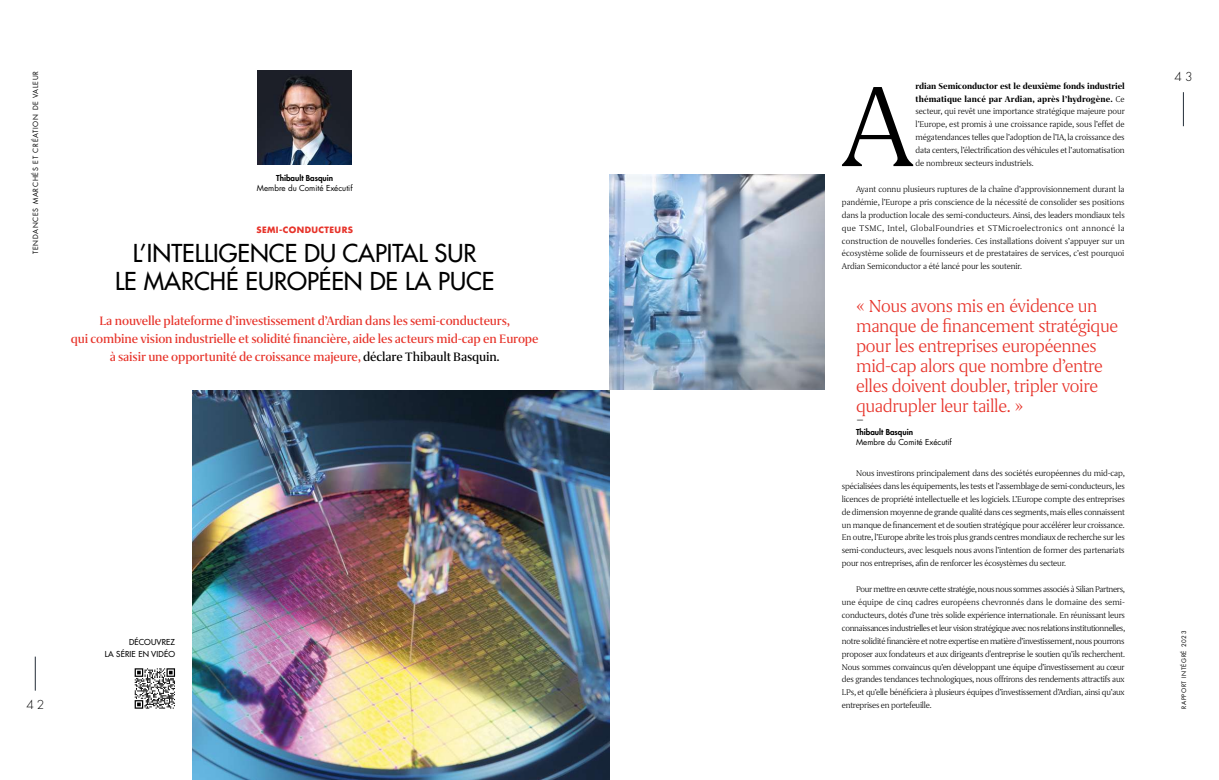
<style>
.page{position:relative;width:1219px;height:780px;background:#fff}
.page>*{position:absolute;margin:0;border:0;box-sizing:border-box;transform-origin:0 0}
.t1{font:300 131.7px "Grifo S";color:#000}
.t2{font:500 24px/28px "Futura LT Pro";color:#000;text-align:center}
.t3{font:300 20px/20px "Grifo S";letter-spacing:-.02em;color:#e7332a}
.t4{font:500 14px/18px "Grifo S";letter-spacing:-.01em;color:#e7332a;text-align:center}
.t5{font:300 12px "Futura LT Pro";color:#000}
.t6{font:300 9.5px/12.9px "Grifo S";letter-spacing:-.02em;color:#000;text-align:justify}
.t7{font:700 8.5px "Futura LT Pro";letter-spacing:.05em;color:#e7332a}
.t8{font:8px "Futura LT Pro";color:#000}
.t9{font:800 8px "Futura LT Pro";color:#000}
.t10{font:500 8px/11.5px "Futura LT Pro";letter-spacing:.02em;color:#000;text-align:right}
.t11{font:7px "Futura LT Pro";letter-spacing:.1em;color:#000}
.t12{font:6px "Futura LT Pro";letter-spacing:.1em;color:#000}
.s1{color:#000}
.s2{font-weight:700}
</style>
<div class="page">
<img style="left:192px;top:390px;width:417px;height:390px">
<img style="left:609px;top:174px;width:216px;height:216px">
<svg style="left:135px;top:668px;width:40px;height:40px"></svg>
<img style="left:258px;top:71px;width:93px;height:93px">
<hr style="left:35px;top:656px;width:1px;height:34px;background:#232c37">
<hr style="left:1183px;top:92px;width:1px;height:34px;background:#232c37">
<p class="t11" style="left:31px;top:254px;width:185px;rotate:-90deg">TENDANCES MARCHÉS ET CRÉATION DE VALEUR</p>
<p class="t9" style="left:276px;top:172px;width:58px">Thibault Basquin</p>
<p class="t8" style="left:257px;top:182px;width:97px">Membre du Comité Exécutif</p>
<p class="t7" style="left:256px;top:223px;width:98px">SEMI-CONDUCTEURS</p>
<h2 class="t2" style="left:115px;top:238px;width:381px">L’INTELLIGENCE DU CAPITAL SUR<br>LE MARCHÉ EUROPÉEN DE LA PUCE</h2>
<p class="t4" style="left:71px;top:311px;width:469px">La nouvelle plateforme d’investissement d’Ardian dans les semi-conducteurs,<br>qui combine vision industrielle et solidité financière, aide les acteurs mid-cap en Europe à saisir une opportunité de croissance majeure, <span class="s1">déclare Thibault Basquin.</span></p>
<p class="t5" style="left:26px;top:696px;width:19px">42</p>
<p class="t10" style="left:105px;top:636px;width:72px">DÉCOUVREZ<br>LA SÉRIE EN VIDÉO</p>
<h1 class="t1" style="left:841px;top:54px;width:75px">A</h1>
<p class="t6" style="left:915px;top:79px;width:211px"><span class="s2">rdian Semiconductor est le deuxième fonds industriel thématique lancé par Ardian, après l’hydrogène.</span> Ce secteur, qui revêt une importance stratégique majeure pour l’Europe, est promis à une croissance rapide, sous l’effet de mégatendances telles que l’adoption de l’IA, la croissance des data centers, l’électrification des véhicules et l’automatisation de nombreux secteurs industriels.</p>
<p class="t6" style="left:842px;top:182px;width:284px;text-indent:14px">Ayant connu plusieurs ruptures de la chaîne d’approvisionnement durant la pandémie, l’Europe a pris conscience de la nécessité de consolider ses positions dans la production locale des semi-conducteurs. Ainsi, des leaders mondiaux tels que TSMC, Intel, GlobalFoundries et STMicroelectronics ont annoncé la construction de nouvelles fonderies. Ces installations doivent s’appuyer sur un écosystème solide de fournisseurs et de prestataires de services, c’est pourquoi Ardian Semiconductor a été lancé pour les soutenir.</p>
<h3 class="t3" style="left:856px;top:296px;width:264px">« Nous avons mis en évidence un manque de financement stratégique pour les entreprises européennes mid-cap alors que nombre d’entre elles doivent doubler, tripler voire quadrupler leur taille. »</h3>
<p class="t8" style="left:856px;top:413px;width:9px">—</p>
<p class="t9" style="left:856px;top:426px;width:58px">Thibault Basquin</p>
<p class="t8" style="left:856px;top:436px;width:97px">Membre du Comité Exécutif</p>
<p class="t6" style="left:842px;top:466px;width:284px;text-indent:14px">Nous investirons principalement dans des sociétés européennes du mid-cap, spécialisées dans les équipements, les tests et l’assemblage de semi-conducteurs, les licences de propriété intellectuelle et les logiciels. L’Europe compte des entreprises de dimension moyenne de grande qualité dans ces segments, mais elles connaissent un manque de financement et de soutien stratégique pour accélérer leur croissance.<br>En outre, l’Europe abrite les trois plus grands centres mondiaux de recherche sur les semi-conducteurs, avec lesquels nous avons l’intention de former des partenariats pour nos entreprises, afin de renforcer les écosystèmes du secteur.</p>
<p class="t6" style="left:842px;top:582px;width:285px;text-indent:14px">Pour mettre en œuvre cette stratégie, nous nous sommes associés à Silian Partners, une équipe de cinq cadres européens chevronnés dans le domaine des semi&shy;conducteurs, dotés d’une très solide expérience internationale. En réunissant leurs connaissances industrielles et leur vision stratégique avec nos relations institutionnelles, notre solidité financière et notre expertise en matière d’investissement, nous pourrons proposer aux fondateurs et aux dirigeants d'entreprise le soutien qu’ils recherchent.<br>Nous sommes convaincus qu’en développant une équipe d’investissement au cœur des grandes tendances technologiques, nous offrirons des rendements attractifs aux LPs, et qu’elle bénéficiera à plusieurs équipes d’investissement d’Ardian, ainsi qu’aux entreprises en portefeuille.</p>
<p class="t5" style="left:1175px;top:69px;width:19px">43</p>
<p class="t12" style="left:1180px;top:709px;width:80px;rotate:-90deg">RAPPORT INTÉGRÉ 2023</p>
</div>
